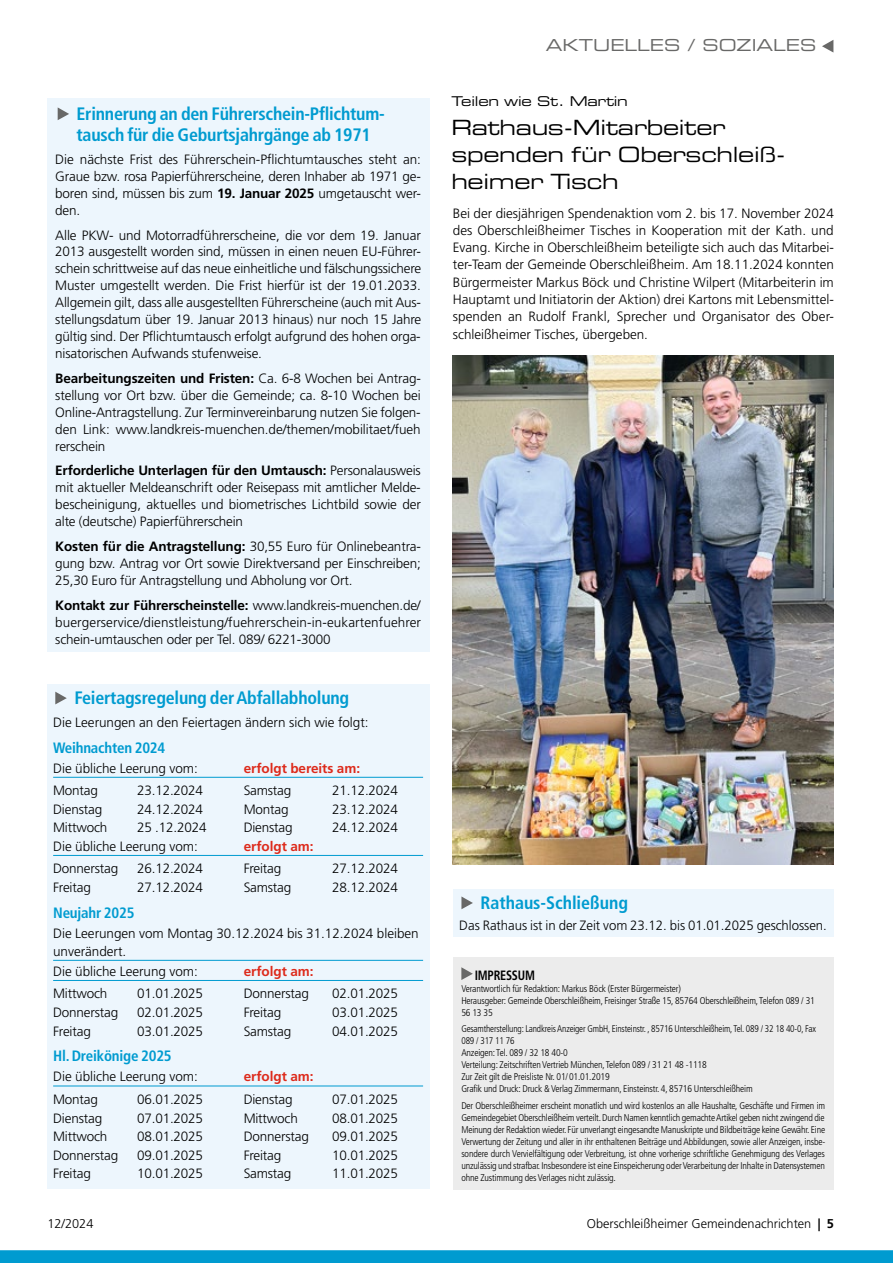
<style>
.page{position:relative;width:893px;height:1263px;background:#fff}
.page>*{position:absolute;margin:0;border:0;box-sizing:border-box;transform-origin:0 0}
.t1{font:21px/27px "Eurostile LT Std Ex 2";letter-spacing:-.015em;color:#000}
.t2{font:700 condensed 18px/21px "Frutiger LT Std";letter-spacing:-.015em;color:#009bd0}
.t3{font:16.5px "Eurostile LT Std Ex 2";color:#686867}
.t4{font:700 condensed 15px "Frutiger LT Std";letter-spacing:-.015em;color:#009bd0}
.t5{font:300 13.5px/17px "Frutiger LT Std";letter-spacing:-.015em;color:#000;text-align:justify}
.t6{font:700 13.5px "Frutiger LT Std";letter-spacing:-.005em;color:#dd2a1b}
.t7{font:13.5px "Eurostile LT Std Ex 2";letter-spacing:-.015em;color:#000}
.t8{font:700 condensed 13.5px "Frutiger LT Std";letter-spacing:-.02em;color:#000;scale:.9 1}
.t9{font:300 12.75px "Frutiger LT Std";color:#000}
.t10{font:300 condensed 9.75px/12px "Frutiger LT Std";letter-spacing:-.015em;color:#000}
.t11{font:300 condensed 9.75px/12px "Frutiger LT Std";letter-spacing:-.015em;color:#000;scale:.95 1}
.s1{font-weight:700}
</style>
<div class="page">
<svg style="left:822px;top:40px;width:11px;height:13px"></svg>
<svg style="left:0;top:1250px;width:893px;height:13px;background:#049cd0"></svg>
<img style="left:453px;top:356px;width:380px;height:509px">
<div style="left:453px;top:889px;width:380px;height:48px;background:#edf6fd"></div>
<svg style="left:461px;top:896px;width:12px;height:13px"></svg>
<div style="left:47px;top:684px;width:382px;height:505px;background:#edf6fd"></div>
<hr style="left:53px;top:777px;width:370px;height:1px;background:#009bd0">
<hr style="left:53px;top:855px;width:370px;height:1px;background:#009bd0">
<hr style="left:53px;top:960px;width:370px;height:1px;background:#009bd0">
<hr style="left:53px;top:980px;width:370px;height:1px;background:#009bd0">
<hr style="left:53px;top:1086px;width:370px;height:1px;background:#009bd0">
<svg style="left:55px;top:692px;width:12px;height:12px"></svg>
<div style="left:453px;top:957px;width:380px;height:232px;background:#ececec"></div>
<svg style="left:461px;top:967px;width:12px;height:13px"></svg>
<div style="left:47px;top:98px;width:382px;height:554px;background:#edf6fd"></div>
<svg style="left:58px;top:107px;width:11px;height:13px"></svg>
<h2 class="t2" style="left:77px;top:103px;width:310px">Erinnerung an den Führerschein-Pflichtum&shy;tausch für die Geburtsjahrgänge ab 1971</h2>
<p class="t5" style="left:55px;top:151px;width:367px">Die nächste Frist des Führerschein-Pflichtumtausches steht an:<br>Graue bzw. rosa Papierführerscheine, deren Inhaber ab 1971 ge&shy;boren sind, müssen bis zum <span class="s1">19. Januar 2025</span> umgetauscht wer&shy;den.</p>
<p class="t5" style="left:55px;top:227px;width:367px">Alle PKW- und Motorradführerscheine, die vor dem 19. Januar 2013 ausgestellt worden sind, müssen in einen neuen EU-Führer&shy;schein schrittweise auf das neue einheitliche und fälschungssichere Muster umgestellt werden. Die Frist hierfür ist der 19.01.2033.<br>Allgemein gilt, dass alle ausgestellten Führerscheine (auch mit Aus&shy;stellungsdatum über 19. Januar 2013 hinaus) nur noch 15 Jahre gültig sind. Der Pflichtumtausch erfolgt aufgrund des hohen orga&shy;nisatorischen Aufwands stufenweise.</p>
<p class="t5" style="left:55px;top:370px;width:367px"><span class="s1">Bearbeitungszeiten und Fristen:</span> Ca. 6-8 Wochen bei Antrag&shy;stellung vor Ort bzw. über die Gemeinde; ca. 8-10 Wochen bei Online-Antragstellung. Zur Terminvereinbarung nutzen Sie folgen&shy;den Link: www.landkreis-muenchen.de/themen/mobilitaet/fueh rerschein</p>
<p class="t5" style="left:55px;top:462px;width:367px"><span class="s1">Erforderliche Unterlagen für den Umtausch:</span> Personalausweis mit aktueller Meldeanschrift oder Reisepass mit amtlicher Melde&shy;bescheinigung, aktuelles und biometrisches Lichtbild sowie der alte (deutsche) Papierführerschein</p>
<p class="t5" style="left:55px;top:538px;width:367px"><span class="s1">Kosten für die Antragstellung:</span> 30,55 Euro für Onlinebeantra&shy;gung bzw. Antrag vor Ort sowie Direktversand per Einschreiben; 25,30 Euro für Antragstellung und Abholung vor Ort.</p>
<p class="t5" style="left:55px;top:597px;width:367px"><span class="s1">Kontakt zur Führerscheinstelle:</span> www.landkreis-muenchen.de/ buergerservice/dienstleistung/fuehrerschein-in-eukartenfuehrer schein-umtauschen oder per Tel. 089/ 6221-3000</p>
<h2 class="t2" style="left:74px;top:688px;width:276px">Feiertagsregelung der Abfallabholung</h2>
<p class="t5" style="left:53px;top:714px;width:317px">Die Leerungen an den Feiertagen ändern sich wie folgt:</p>
<p class="t4" style="left:53px;top:738px;width:114px">Weihnachten 2024</p>
<p class="t5" style="left:53px;top:760px;width:146px">Die übliche Leerung vom:</p>
<p class="t6" style="left:244px;top:760px;width:118px">erfolgt bereits am:</p>
<p class="t5" style="left:53px;top:782px;width:46px">Montag</p>
<p class="t5" style="left:137px;top:782px;width:67px">23.12.2024</p>
<p class="t5" style="left:244px;top:782px;width:49px">Samstag</p>
<p class="t5" style="left:332px;top:782px;width:67px">21.12.2024</p>
<p class="t5" style="left:53px;top:801px;width:51px">Dienstag</p>
<p class="t5" style="left:137px;top:801px;width:67px">24.12.2024</p>
<p class="t5" style="left:244px;top:801px;width:46px">Montag</p>
<p class="t5" style="left:332px;top:801px;width:67px">23.12.2024</p>
<p class="t5" style="left:53px;top:819px;width:56px">Mittwoch</p>
<p class="t5" style="left:137px;top:819px;width:71px">25 .12.2024</p>
<p class="t5" style="left:244px;top:819px;width:51px">Dienstag</p>
<p class="t5" style="left:332px;top:819px;width:67px">24.12.2024</p>
<p class="t5" style="left:53px;top:838px;width:146px">Die übliche Leerung vom:</p>
<p class="t6" style="left:244px;top:838px;width:71px">erfolgt am:</p>
<p class="t5" style="left:53px;top:860px;width:67px">Donnerstag</p>
<p class="t5" style="left:137px;top:860px;width:67px">26.12.2024</p>
<p class="t5" style="left:244px;top:860px;width:39px">Freitag</p>
<p class="t5" style="left:332px;top:860px;width:67px">27.12.2024</p>
<p class="t5" style="left:53px;top:879px;width:39px">Freitag</p>
<p class="t5" style="left:137px;top:879px;width:67px">27.12.2024</p>
<p class="t5" style="left:244px;top:879px;width:49px">Samstag</p>
<p class="t5" style="left:332px;top:879px;width:67px">28.12.2024</p>
<p class="t4" style="left:53px;top:903px;width:83px">Neujahr 2025</p>
<p class="t5" style="left:53px;top:924px;width:367px;line-height:18px">Die Leerungen vom Montag 30.12.2024 bis 31.12.2024 bleiben unverändert.</p>
<p class="t5" style="left:53px;top:963px;width:146px">Die übliche Leerung vom:</p>
<p class="t6" style="left:244px;top:963px;width:71px">erfolgt am:</p>
<p class="t5" style="left:53px;top:985px;width:56px">Mittwoch</p>
<p class="t5" style="left:137px;top:985px;width:67px">01.01.2025</p>
<p class="t5" style="left:244px;top:985px;width:67px">Donnerstag</p>
<p class="t5" style="left:332px;top:985px;width:67px">02.01.2025</p>
<p class="t5" style="left:53px;top:1004px;width:67px">Donnerstag</p>
<p class="t5" style="left:137px;top:1004px;width:67px">02.01.2025</p>
<p class="t5" style="left:244px;top:1004px;width:39px">Freitag</p>
<p class="t5" style="left:332px;top:1004px;width:67px">03.01.2025</p>
<p class="t5" style="left:53px;top:1023px;width:39px">Freitag</p>
<p class="t5" style="left:137px;top:1023px;width:67px">03.01.2025</p>
<p class="t5" style="left:244px;top:1023px;width:49px">Samstag</p>
<p class="t5" style="left:332px;top:1023px;width:67px">04.01.2025</p>
<p class="t4" style="left:53px;top:1047px;width:120px">Hl. Dreikönige 2025</p>
<p class="t5" style="left:53px;top:1068px;width:146px">Die übliche Leerung vom:</p>
<p class="t6" style="left:244px;top:1069px;width:71px">erfolgt am:</p>
<p class="t5" style="left:53px;top:1091px;width:46px">Montag</p>
<p class="t5" style="left:137px;top:1091px;width:67px">06.01.2025</p>
<p class="t5" style="left:244px;top:1091px;width:51px">Dienstag</p>
<p class="t5" style="left:332px;top:1091px;width:67px">07.01.2025</p>
<p class="t5" style="left:53px;top:1109px;width:51px">Dienstag</p>
<p class="t5" style="left:137px;top:1109px;width:67px">07.01.2025</p>
<p class="t5" style="left:244px;top:1109px;width:56px">Mittwoch</p>
<p class="t5" style="left:332px;top:1109px;width:67px">08.01.2025</p>
<p class="t5" style="left:53px;top:1128px;width:56px">Mittwoch</p>
<p class="t5" style="left:137px;top:1128px;width:67px">08.01.2025</p>
<p class="t5" style="left:244px;top:1128px;width:67px">Donnerstag</p>
<p class="t5" style="left:332px;top:1128px;width:67px">09.01.2025</p>
<p class="t5" style="left:53px;top:1147px;width:67px">Donnerstag</p>
<p class="t5" style="left:137px;top:1147px;width:67px">09.01.2025</p>
<p class="t5" style="left:244px;top:1147px;width:39px">Freitag</p>
<p class="t5" style="left:332px;top:1147px;width:67px">10.01.2025</p>
<p class="t5" style="left:53px;top:1165px;width:39px">Freitag</p>
<p class="t5" style="left:137px;top:1165px;width:67px">10.01.2025</p>
<p class="t5" style="left:244px;top:1165px;width:49px">Samstag</p>
<p class="t5" style="left:332px;top:1165px;width:67px">11.01.2025</p>
<p class="t3" style="left:546px;top:33px;width:272px">AKTUELLES / SOZIALES</p>
<p class="t7" style="left:451px;top:92px;width:178px">Teilen wie St. Martin</p>
<h1 class="t1" style="left:451px;top:113px;width:332px">Rathaus-Mitarbeiter spenden für Oberschleiß&shy;heimer Tisch</h1>
<p class="t5" style="left:453px;top:205px;width:383px">Bei der diesjährigen Spendenaktion vom 2. bis 17. November 2024 des Oberschleißheimer Tisches in Kooperation mit der Kath. und Evang. Kirche in Oberschleißheim beteiligte sich auch das Mitarbei&shy;ter-Team der Gemeinde Oberschleißheim. Am 18.11.2024 konnten Bürgermeister Markus Böck und Christine Wilpert (Mitarbeiterin im Hauptamt und Initiatorin der Aktion) drei Kartons mit Lebensmittel&shy;spenden an Rudolf Frankl, Sprecher und Organisator des Ober&shy;schleißheimer Tisches, übergeben.</p>
<h2 class="t2" style="left:481px;top:892px;width:149px">Rathaus-Schließung</h2>
<p class="t5" style="left:459px;top:917px;width:369px">Das Rathaus ist in der Zeit vom 23.12. bis 01.01.2025 geschlossen.</p>
<p class="t8" style="left:475px;top:967px;width:68px">IMPRESSUM</p>
<p class="t10" style="left:461px;top:983px;width:355px">Verantwortlich für Redaktion: Markus Böck (Erster Bürgermeister)<br>Herausgeber: Gemeinde Oberschleißheim, Freisinger Straße 15, 85764 Oberschleißheim, Telefon 089 / 31<br>56 13 35</p>
<p class="t11" style="left:461px;top:1023px;width:375px">Gesamtherstellung: Landkreis Anzeiger GmbH, Einsteinstr. , 85716 Unterschleißheim, Tel. 089 / 32 18 40-0, Fax 089 / 317 11 76<br>Anzeigen: Tel. 089 / 32 18 40-0<br>Verteilung: Zeitschriften Vertrieb München, Telefon 089 / 31 21 48 -1118<br>Zur Zeit gilt die Preisliste Nr. 01/01.01.2019<br>Grafik und Druck: Druck &amp; Verlag Zimmermann, Einsteinstr. 4, 85716 Unterschleißheim</p>
<p class="t10" style="left:461px;top:1099px;width:365px;text-align:justify">Der Oberschleißheimer erscheint monatlich und wird kostenlos an alle Haushalte, Geschäfte und Firmen im Gemeindegebiet Oberschleißheim verteilt. Durch Namen kenntlich gemachte Artikel geben nicht zwingend die Meinung der Redaktion wieder. Für unverlangt eingesandte Manuskripte und Bildbeiträge keine Gewähr. Eine Verwertung der Zeitung und aller in ihr enthaltenen Beiträge und Abbildungen, sowie aller Anzeigen, insbe&shy;sondere durch Vervielfältigung oder Verbreitung, ist ohne vorherige schriftliche Genehmigung des Verlages unzulässig und strafbar. Insbesondere ist eine Einspeicherung oder Verarbeitung der Inhalte in Datensystemen ohne Zustimmung des Verlages nicht zulässig.</p>
<p class="t9" style="left:47px;top:1216px;width:48px">12/2024</p>
<p class="t9" style="left:587px;top:1216px;width:249px">Oberschleißheimer Gemeindenachrichten <span class="s1">| 5</span></p>
</div>
